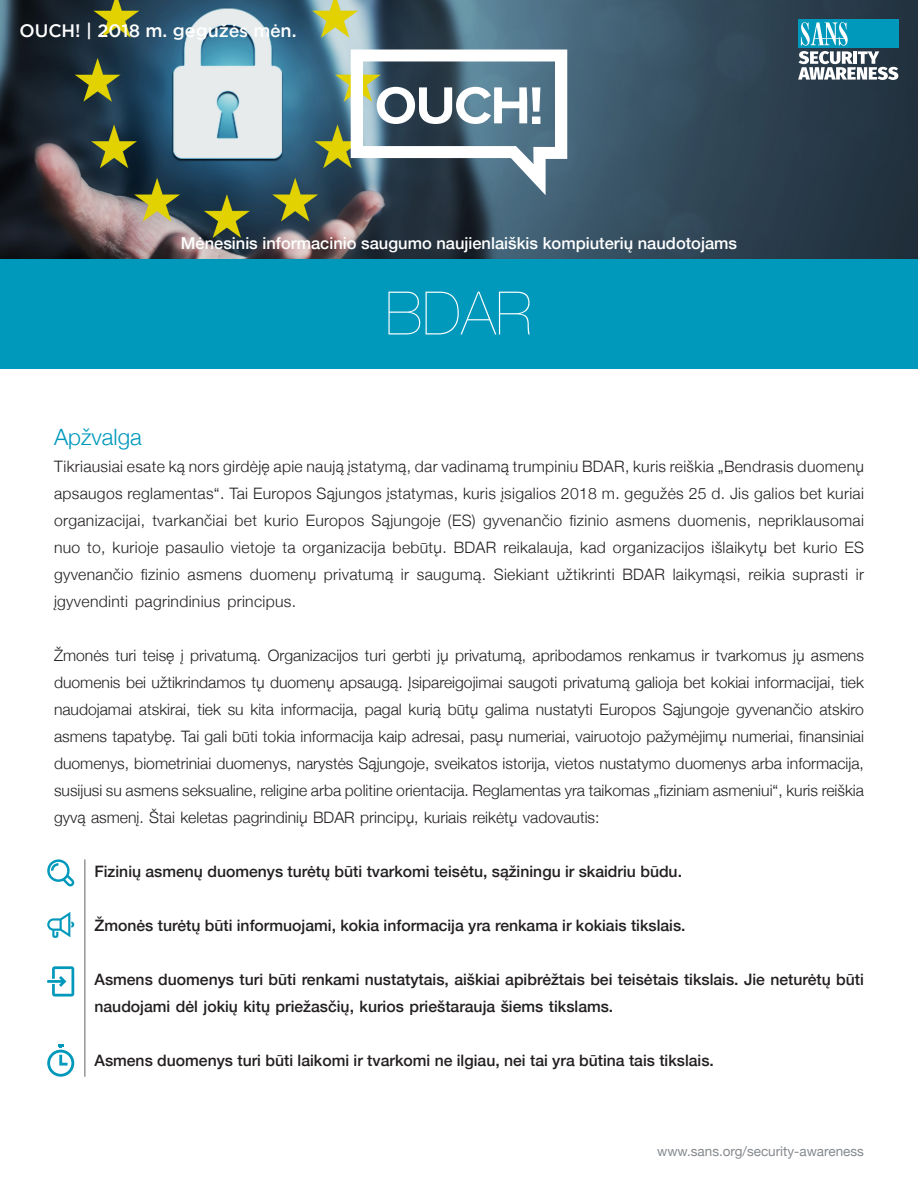
<style>
.page{position:relative;width:918px;height:1188px;background:#fff}
.page>*{position:absolute;margin:0;border:0;box-sizing:border-box;transform-origin:0 0}
.t1{font:200 60px "Helvetica Neue";color:#fff}
.MainText{font:300 22.5px "Helvetica Neue";color:#0099bc}
.t2{font:500 18px "Gotham";color:#fff}
.t3{font:500 16.5px "Helvetica Neue";color:#fff}
.MainText-2{font:300 15.75px/27px "Helvetica Neue";letter-spacing:.02em;color:#231f20;text-align:right}
.indents{font:500 15.75px/27px "Helvetica Neue";color:#231f20}
.t4{font:13.5px "Helvetica Neue";color:#868a8e}
.s1{font-family:"Helvetica Neue"}
</style>
<div class="page">
<img style="left:0;top:0;width:918px;height:259px">
<div style="left:0;top:259px;width:918px;height:110px;background:#0099bc"></div>
<svg style="left:351px;top:50px;width:216px;height:145px"></svg>
<div style="left:798px;top:19px;width:100px;height:29px;background:#0098bb"></div>
<svg style="left:798px;top:22px;width:100px;height:58px"></svg>
<svg style="left:47px;top:1044px;width:27px;height:33px"></svg>
<svg style="left:47px;top:859px;width:27px;height:27px"></svg>
<svg style="left:47px;top:912px;width:27px;height:26px"></svg>
<svg style="left:47px;top:966px;width:27px;height:31px"></svg>
<hr style="left:85px;top:859px;width:1px;height:218px;background:#5f6369">
<p class="t2" style="left:19px;top:20px;width:279px">OUCH! | 2018 m. geguž<span class="s1">ė</span>s m<span class="s1">ė</span>n.</p>
<p class="t3" style="left:181px;top:230px;width:558px">Mėnesinis informacinio saugumo naujienlaiškis kompiuterių naudotojams</p>
<p class="t1" style="left:386px;top:267px;width:148px">BDAR</p>
<p class="MainText" style="left:54px;top:419px;width:89px">Apžvalga</p>
<p class="MainText-2" style="left:54px;top:452px;width:812px">Tikriausiai esate ką nors girdėję apie naują įstatymą, dar vadinamą trumpiniu BDAR, kuris reiškia „Bendrasis duomenų apsaugos reglamentas .“ Tai Europos Sąjungos įstatymas, kuris įsigalios 2018 m. gegužės 25 .d Jis galios bet kuriai nepriklausomai</p>
<p class="MainText-2" style="left:372px;top:506px;width:71px">Sąjungoje</p>
<p class="MainText-2" style="left:448px;top:506px;width:29px">(ES)</p>
<p class="MainText-2" style="left:152px;top:506px;width:76px">tvarkančiai</p>
<p class="MainText-2" style="left:483px;top:506px;width:81px">gyvenančio</p>
<p class="MainText-2" style="left:54px;top:506px;width:93px">organizacijai,</p>
<p class="MainText-2" style="left:54px;top:533px;width:812px">nuo to, kurioje pasaulio vietoje ta organizacija bebūtų. BDAR reikalauja, kad organizacijos išlaikytų bet kurio ES</p>
<p class="MainText-2" style="left:856px;top:560px;width:10px">ir</p>
<p class="MainText-2" style="left:235px;top:506px;width:24px">bet</p>
<p class="MainText-2" style="left:264px;top:506px;width:36px">kurio</p>
<p class="MainText-2" style="left:306px;top:506px;width:60px">Europos</p>
<p class="MainText-2" style="left:570px;top:506px;width:40px">fizinio</p>
<p class="MainText-2" style="left:678px;top:506px;width:75px">duomenis,</p>
<p class="MainText-2" style="left:616px;top:506px;width:56px">asmens</p>
<p class="MainText-2" style="left:494px;top:560px;width:57px">Siekiant</p>
<p class="MainText-2" style="left:557px;top:560px;width:59px">užtikrinti</p>
<p class="MainText-2" style="left:54px;top:560px;width:81px">gyvenančio</p>
<p class="MainText-2" style="left:141px;top:560px;width:40px">fizinio</p>
<p class="MainText-2" style="left:250px;top:560px;width:68px">duomenų</p>
<p class="MainText-2" style="left:324px;top:560px;width:71px">privatumą</p>
<p class="MainText-2" style="left:401px;top:560px;width:10px">ir</p>
<p class="MainText-2" style="left:622px;top:560px;width:44px">BDAR</p>
<p class="MainText-2" style="left:673px;top:560px;width:70px">laikymąsi,</p>
<p class="MainText-2" style="left:749px;top:560px;width:38px">reikia</p>
<p class="MainText-2" style="left:793px;top:560px;width:57px">suprasti</p>
<p class="MainText-2" style="left:188px;top:560px;width:56px">asmens</p>
<p class="MainText-2" style="left:417px;top:560px;width:71px">saugumą.</p>
<p class="MainText-2" style="left:54px;top:587px;width:76px">įgyvendinti</p>
<p class="MainText-2" style="left:54px;top:641px;width:812px;text-align:justify">Žmonės turi teisę į privatumą. Organizacijos turi gerbti jų privatumą, apribodamos renkamus ir tvarkomus jų asmens duomenis bei užtikrindamos tų duomenų apsaugą. Įsipareigojimai saugoti privatumą galioja bet kokiai informacijai, tiek naudojamai atskirai, tiek su kita informacija, pagal kurią būtų galima nustatyti Europos Sąjungoje gyvenančio atskiro asmens tapatybę. Tai gali būti tokia informacija kaip adresai, pasų numeriai, vairuotojo pažymėjimų numeriai, finansiniai duomenys, biometriniai duomenys, narystės Sąjungoje, sveikatos istorija, vietos nustatymo duomenys arba informacija, susijusi su asmens seksualine, religine arba politine orientacija. Reglamentas yra taikomas „fiziniam asmeniui ,“ kuris reiškia gyvą asmenį. Štai keletas pagrindinių BDAR principų, kuriais reikėtų vadovautis:</p>
<p class="indents" style="left:94px;top:857px;width:589px">Fizinių asmenų duomenys turėtų būti tvarkomi teisėtu, sąžiningu ir skaidriu būdu.</p>
<p class="indents" style="left:94px;top:911px;width:593px">Žmonės turėtų būti informuojami, kokia informacija yra renkama ir kokiais tikslais.</p>
<p class="indents" style="left:94px;top:965px;width:771px">Asmens duomenys turi būti renkami nustatytais, aiškiai apibrėžtais bei teisėtais tikslais. Jie neturėtų būti naudojami dėl jokių kitų priežasčių, kurios prieštarauja šiems tikslams.</p>
<p class="indents" style="left:94px;top:1046px;width:621px">Asmens duomenys turi būti laikomi ir tvarkomi ne ilgiau, nei tai yra būtina tais tikslais.</p>
<p class="MainText-2" style="left:135px;top:587px;width:87px">pagrindinius</p>
<p class="MainText-2" style="left:227px;top:587px;width:70px">principus.</p>
<p class="t4" style="left:657px;top:1142px;width:208px">www.sans.org/security-awareness</p>
</div>
